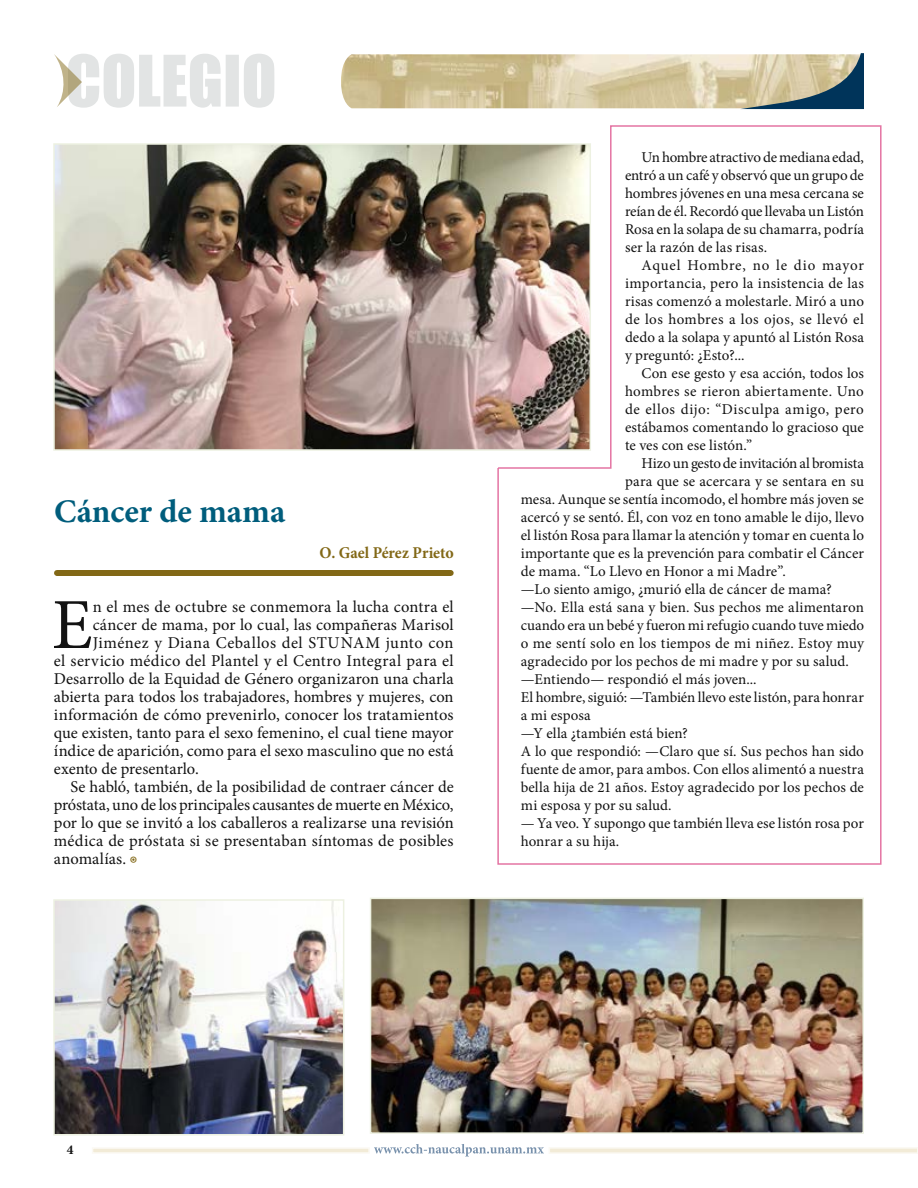
<style>
.page{position:relative;width:918px;height:1188px;background:#fff}
.page>*{position:absolute;margin:0;border:0;box-sizing:border-box;transform-origin:0 0}
.t1{font:71.85px "Minion Pro";color:#121212}
.t2{font:700 33px "Minion Pro";color:#005d7c}
.t3{font:16.5px "Minion Pro";letter-spacing:.005em;color:#121212}
.t4{font:16.5px "Minion Pro";letter-spacing:-.015em;color:#121212}
.t5{font:16.5px "Minion Pro";letter-spacing:.03em;color:#121212}
.t6{font:700 16.5px "Minion Pro";color:#826816;scale:.96 1}
.t7{font:15px/18px "Minion Pro";color:#121212;text-align:justify}
.t8{font:700 13.5px "Minion Pro";color:#121212}
.s1{font-weight:700;color:#826816}
</style>
<div class="page">
<svg style="left:54px;top:54px;width:220px;height:54px"></svg>
<img style="left:341px;top:54px;width:399px;height:54px">
<img style="left:56px;top:902px;width:285px;height:231px">
<div style="left:53px;top:899px;width:291px;height:237px;border:2px solid #edf1e1"></div>
<img style="left:56px;top:146px;width:441px;height:302px">
<div style="left:53px;top:143px;width:538px;height:308px;border:2px solid #edf1e1"></div>
<div style="left:57px;top:570px;width:394px;height:6px;background:#826816"></div>
<img style="left:373px;top:901px;width:488px;height:230px">
<div style="left:370px;top:898px;width:494px;height:236px;border:2px solid #edf1e1"></div>
<svg style="left:497px;top:125px;width:385px;height:740px"></svg>
<svg style="left:92px;top:1148px;width:278px;height:5px"></svg>
<svg style="left:374px;top:1144px;width:170px;height:12px"></svg>
<svg style="left:549px;top:1147px;width:368px;height:7px"></svg>
<svg style="left:740px;top:53px;width:124px;height:56px;background:#9fa394"></svg>
<h2 class="t2" style="left:54px;top:488px;width:233px">Cáncer de mama</h2>
<p class="t6" style="left:320px;top:541px;width:141px">O. Gael Pérez Prieto</p>
<h1 class="t1" style="left:52px;top:577px;width:42px">E</h1>
<p class="t3" style="left:93px;top:596px;width:363px">n el mes de octubre se conmemora la lucha contra el</p>
<p class="t3" style="left:93px;top:614px;width:362px">cáncer de mama, por lo cual, las compañeras Marisol</p>
<p class="t5" style="left:93px;top:632px;width:362px">Jiménez y Diana Ceballos del STUNAM junto con</p>
<p class="t3" style="left:54px;top:650px;width:401px">el servicio médico del Plantel y el Centro Integral para el</p>
<p class="t3" style="left:54px;top:668px;width:401px">Desarrollo de la Equidad de Género organizaron una charla</p>
<p class="t3" style="left:54px;top:686px;width:401px">abierta para todos los trabajadores, hombres y mujeres, con</p>
<p class="t3" style="left:54px;top:704px;width:401px">información de cómo prevenirlo, conocer los tratamientos</p>
<p class="t3" style="left:54px;top:722px;width:401px">que existen, tanto para el sexo femenino, el cual tiene mayor</p>
<p class="t3" style="left:54px;top:740px;width:401px">índice de aparición, como para el sexo masculino que no está</p>
<p class="t3" style="left:54px;top:758px;width:146px">exento de presentarlo.</p>
<p class="t3" style="left:70px;top:776px;width:385px">Se habló, también, de la posibilidad de contraer cáncer de</p>
<p class="t4" style="left:54px;top:794px;width:401px">próstata, uno de los principales causantes de muerte en México,</p>
<p class="t3" style="left:54px;top:812px;width:401px">por lo que se invitó a los caballeros a realizarse una revisión</p>
<p class="t3" style="left:54px;top:830px;width:401px">médica de próstata si se presentaban síntomas de posibles</p>
<p class="t3" style="left:54px;top:848px;width:85px">anomalías. <span class="s1">◉</span></p>
<p class="t7" style="left:625px;top:148px;width:240px;text-indent:16px">Un hombre atractivo de mediana edad, entró a un café y observó que un grupo de hombres jóvenes en una mesa cercana se reían de él. Recordó que llevaba un Listón Rosa en la solapa de su chamarra, podría ser la razón de las risas.</p>
<p class="t7" style="left:625px;top:256px;width:240px;text-indent:16px">Aquel Hombre, no le dio mayor importancia, pero la insistencia de las risas comenzó a molestarle. Miró a uno de los hombres a los ojos, se llevó el dedo a la solapa y apuntó al Listón Rosa y preguntó: ¿Esto?...</p>
<p class="t7" style="left:625px;top:364px;width:240px;text-indent:16px">Con ese gesto y esa acción, todos los hombres se rieron abiertamente. Uno de ellos dijo: “Disculpa amigo, pero estábamos comentando lo gracioso que te ves con ese listón.”</p>
<p class="t7" style="left:642px;top:454px;width:224px">Hizo un gesto de invitación al bromista</p>
<p class="t7" style="left:625px;top:472px;width:240px">para que se acercara y se sentara en su</p>
<p class="t7" style="left:521px;top:490px;width:345px">mesa. Aunque se sentía incomodo, el hombre más joven se</p>
<p class="t7" style="left:521px;top:508px;width:345px">acercó y se sentó. Él, con voz en tono amable le dijo, llevo</p>
<p class="t7" style="left:521px;top:526px;width:345px">el listón Rosa para llamar la atención y tomar en cuenta lo</p>
<p class="t7" style="left:521px;top:544px;width:345px">importante que es la prevención para combatir el Cáncer</p>
<p class="t7" style="left:521px;top:562px;width:267px">de mama. “Lo Llevo en Honor a mi Madre”.</p>
<p class="t7" style="left:521px;top:580px;width:313px">—Lo siento amigo, ¿murió ella de cáncer de mama?</p>
<p class="t7" style="left:521px;top:598px;width:345px">—No. Ella está sana y bien. Sus pechos me alimentaron</p>
<p class="t7" style="left:521px;top:616px;width:345px">cuando era un bebé y fueron mi refugio cuando tuve miedo</p>
<p class="t7" style="left:521px;top:634px;width:345px">o me sentí solo en los tiempos de mi niñez. Estoy muy</p>
<p class="t7" style="left:521px;top:652px;width:330px">agradecido por los pechos de mi madre y por su salud.</p>
<p class="t7" style="left:521px;top:670px;width:237px">—Entiendo— respondió el más joven...</p>
<p class="t7" style="left:521px;top:688px;width:345px">El hombre, siguió: —También llevo este listón, para honrar</p>
<p class="t7" style="left:521px;top:706px;width:72px">a mi esposa</p>
<p class="t7" style="left:521px;top:724px;width:169px">—Y ella ¿también está bien?</p>
<p class="t7" style="left:521px;top:742px;width:345px">A lo que respondió: —Claro que sí. Sus pechos han sido</p>
<p class="t7" style="left:521px;top:760px;width:345px">fuente de amor, para ambos. Con ellos alimentó a nuestra</p>
<p class="t7" style="left:521px;top:778px;width:345px">bella hija de 21 años. Estoy agradecido por los pechos de</p>
<p class="t7" style="left:521px;top:796px;width:152px">mi esposa y por su salud.</p>
<p class="t7" style="left:521px;top:814px;width:345px">— Ya veo. Y supongo que también lleva ese listón rosa por honrar a su hija.</p>
<p class="t8" style="left:67px;top:1140px;width:8px">4</p>
</div>
